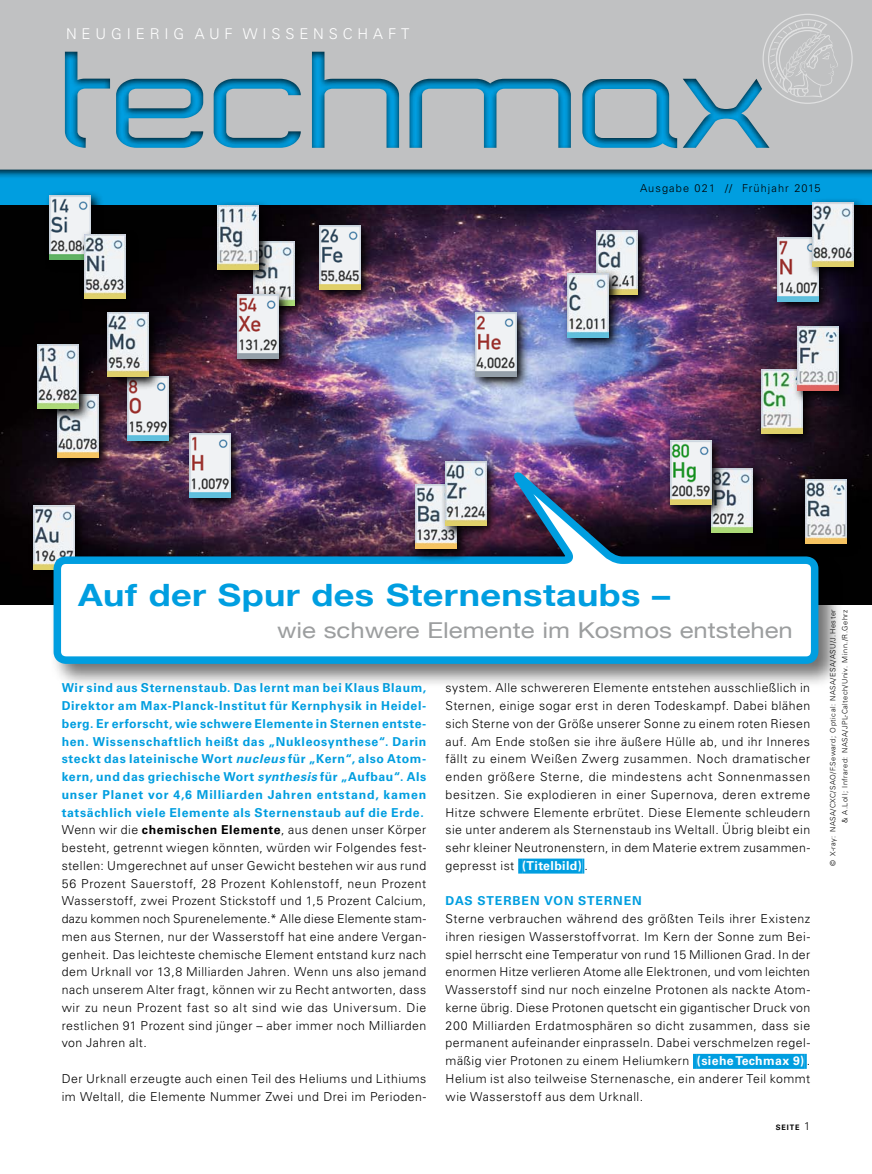
<style>
.page{position:relative;width:872px;height:1174px;background:#fff}
.page>*{position:absolute;margin:0;border:0;box-sizing:border-box;transform-origin:0 0}
.t1{font:700 30.75px "Helvetica Neue";letter-spacing:.01em;color:#009ee0;scale:1.17 1}
.t2{font:21.9px "Helvetica Neue";color:#9c9e9f;scale:1.17 1}
.t3{font:300 14.85px "Univers LT";color:#fff}
.t4{font:300 12.3px/17.7px "Univers LT";letter-spacing:.035em;color:#000}
.t5{font:700 12.3px "Univers LT";letter-spacing:.075em;color:#009ee0}
.t6{font:300 10.95px "Univers LT";letter-spacing:.1em;color:#000}
.t7{font:700 7.5px "Univers LT";letter-spacing:.125em;color:#000}
.t8{font:300 7.35px/11.7px "Univers LT";letter-spacing:.07em;color:#000;text-align:right}
.s1{font-weight:700;color:#009ee0}
.s2{font-weight:700;font-style:italic;color:#009ee0}
.s3{font-weight:700}
.s4{font-weight:700;color:#fff}
.s5{font-weight:300;font-size:11.25px}
</style>
<div class="page">
<img style="left:0;top:204px;width:872px;height:400px">
<div style="left:0;top:0;width:872px;height:204px;background:#009ee0"></div>
<svg style="left:518px;top:858px;width:4px;height:15px"></svg>
<div style="left:522px;top:858px;width:60px;height:15px;background:#009ee0"></div>
<svg style="left:582px;top:858px;width:2px;height:15px"></svg>
<svg style="left:693px;top:1053px;width:4px;height:15px"></svg>
<div style="left:697px;top:1053px;width:108px;height:15px;background:#009ee0"></div>
<svg style="left:805px;top:1053px;width:1px;height:15px"></svg>
<div style="left:0;top:0;width:872px;height:179px;background:#000;opacity:.75"></div>
<svg style="left:0;top:0;width:872px;height:170px;background:#a7b8bf"></svg>
<svg style="left:762px;top:14px;width:90px;height:90px;background:#c5c6c7"></svg>
<div style="left:28px;top:500px;width:60px;height:82px;background:linear-gradient(to bottom,#0d070b,#010000)"></div>
<img style="left:33px;top:505px;width:17px;height:64px">
<div style="left:50px;top:469px;width:793px;height:219px;background:#000;opacity:.55"></div>
<svg style="left:50px;top:454px;width:772px;height:213px"></svg>
<svg style="left:123px;top:371px;width:59px;height:83px;background:#4b3249"></svg>
<img style="left:128px;top:376px;width:41px;height:64px">
<svg style="left:591px;top:226px;width:60px;height:82px;background:#50375f"></svg>
<img style="left:596px;top:231px;width:41px;height:64px">
<svg style="left:53px;top:389px;width:59px;height:82px;background:#311c29"></svg>
<img style="left:58px;top:394px;width:41px;height:64px">
<svg style="left:44px;top:192px;width:60px;height:81px"></svg>
<img style="left:49px;top:195px;width:41px;height:64px">
<svg style="left:102px;top:308px;width:60px;height:82px;background:#3e3339"></svg>
<img style="left:107px;top:313px;width:41px;height:64px">
<div style="left:80px;top:230px;width:59px;height:82px;background:#000"></div>
<img style="left:84px;top:234px;width:41px;height:64px">
<svg style="left:772px;top:233px;width:60px;height:82px;background:#36213b"></svg>
<img style="left:777px;top:238px;width:41px;height:64px">
<svg style="left:807px;top:199px;width:60px;height:81px;background:#2b3842"></svg>
<img style="left:812px;top:202px;width:41px;height:64px">
<img style="left:562px;top:269px;width:60px;height:82px">
<img style="left:567px;top:273px;width:41px;height:64px">
<svg style="left:470px;top:308px;width:59px;height:82px;background:#8089ab"></svg>
<img style="left:475px;top:312px;width:41px;height:64px">
<svg style="left:315px;top:221px;width:59px;height:82px;background:#3f2635"></svg>
<img style="left:319px;top:225px;width:41px;height:64px">
<svg style="left:249px;top:237px;width:59px;height:82px"></svg>
<img style="left:254px;top:241px;width:41px;height:64px">
<img style="left:233px;top:290px;width:59px;height:82px">
<img style="left:238px;top:295px;width:41px;height:63px">
<svg style="left:212px;top:202px;width:60px;height:81px;background:#333e47"></svg>
<img style="left:217px;top:206px;width:41px;height:64px">
<svg style="left:185px;top:428px;width:59px;height:82px;background:#49324e"></svg>
<img style="left:189px;top:433px;width:41px;height:64px">
<svg style="left:756px;top:364px;width:60px;height:82px;background:#2e1c28"></svg>
<img style="left:761px;top:369px;width:41px;height:64px">
<svg style="left:793px;top:322px;width:59px;height:82px;background:#302732"></svg>
<img style="left:798px;top:327px;width:41px;height:63px">
<div style="left:801px;top:474px;width:59px;height:82px;background:#000"></div>
<img style="left:806px;top:479px;width:41px;height:64px">
<svg style="left:32px;top:340px;width:60px;height:82px;background:#3b3a3b"></svg>
<img style="left:37px;top:345px;width:41px;height:63px">
<svg style="left:706px;top:464px;width:59px;height:82px;background:#191218"></svg>
<img style="left:711px;top:468px;width:41px;height:64px">
<svg style="left:665px;top:435px;width:59px;height:82px;background:#564357"></svg>
<img style="left:670px;top:440px;width:41px;height:64px">
<svg style="left:410px;top:480px;width:60px;height:82px"></svg>
<img style="left:415px;top:485px;width:41px;height:63px">
<img style="left:441px;top:457px;width:59px;height:82px">
<img style="left:445px;top:461px;width:41px;height:64px">
<p class="t3" style="left:66px;top:25px;width:30px">N eugierig</p>
<p class="t3" style="left:195px;top:25px;width:14px">auf</p>
<p class="t3" style="left:243px;top:25px;width:34px">W issenschaft</p>
<p class="t6" style="left:640px;top:181px;width:182px">Ausgabe 021 // Frühjahr 2015</p>
<h1 class="t1" style="left:78px;top:567px;width:507px">Auf der Spur des Sternenstaubs –</h1>
<h2 class="t2" style="left:277px;top:612px;width:442px">wie schwere Elemente im Kosmos entstehen</h2>
<p class="t4" style="left:62px;top:679px;width:366px"><span class="s1">Wir sind aus Sternenstaub. Das lernt man bei Klaus Blaum, Direktor am Max-Planck-Institut für Kernphysik in Heidel&shy;berg. Er erforscht, wie schwere Elemente in Sternen entste&shy;hen. Wissenschaftlich heißt das „Nukleosynthese“. Darin steckt das lateinische Wort</span> <span class="s2">nucleus</span> <span class="s1">für „Kern“, also Atom&shy;kern, und das griechische Wort</span> <span class="s2">synthesis</span> <span class="s1">für „Aufbau“. Als unser Planet vor 4,6 Milliarden Jahren entstand, kamen tatsächlich viele Elemente als Sternenstaub auf die Erde.<br></span>Wenn wir die <span class="s3">chemischen Elemente</span>, aus denen unser Körper besteht, getrennt wiegen könnten, würden wir Folgendes fest&shy;stellen: Umgerechnet auf unser Gewicht bestehen wir aus rund 56 Prozent Sauerstoff, 28 Prozent Kohlenstoff, neun Prozent Wasserstoff, zwei Prozent Stickstoff und 1,5 Prozent Calcium, dazu kommen noch Spurenelemente.* Alle diese Elemente stam&shy;men aus Sternen, nur der Wasserstoff hat eine andere Vergan&shy;genheit. Das leichteste chemische Element entstand kurz nach dem Urknall vor 13,8 Milliarden Jahren. Wenn uns also jemand nach unserem Alter fragt, können wir zu Recht antworten, dass wir zu neun Prozent fast so alt sind wie das Universum. Die restlichen 91 Prozent sind jünger – aber immer noch Milliarden von Jahren alt.</p>
<p class="t4" style="left:62px;top:1069px;width:366px">Der Urknall erzeugte auch einen Teil des Heliums und Lithiums im Weltall, die Elemente Nummer Zwei und Drei im Perioden-</p>
<p class="t4" style="left:445px;top:679px;width:366px;text-align:justify">system. Alle schwereren Elemente entstehen ausschließlich in Sternen, einige sogar erst in deren Todeskampf. Dabei blähen sich Sterne von der Größe unserer Sonne zu einem roten Riesen auf. Am Ende stoßen sie ihre äußere Hülle ab, und ihr Inneres fällt zu einem Weißen Zwerg zusammen. Noch dramatischer enden größere Sterne, die mindestens acht Sonnenmassen besitzen. Sie explodieren in einer Supernova, deren extreme Hitze schwere Elemente erbrütet. Diese Elemente schleudern sie unter anderem als Sternenstaub ins Weltall. Übrig bleibt ein sehr kleiner Neutronenstern, in dem Materie extrem zusammen&shy;gepresst ist <span class="s4">(Titelbild)</span> .</p>
<p class="t5" style="left:445px;top:893px;width:77px">Das Ste rben</p>
<p class="t5" style="left:544px;top:893px;width:80px">von Sternen</p>
<p class="t4" style="left:445px;top:910px;width:366px;text-align:justify">Sterne verbrauchen während des größten Teils ihrer Existenz ihren riesigen Wasserstoffvorrat. Im Kern der Sonne zum Bei&shy;spiel herrscht eine Temperatur von rund 15 Millionen Grad. In der enormen Hitze verlieren Atome alle Elektronen, und vom leichten Wasserstoff sind nur noch einzelne Protonen als nackte Atom&shy;kerne übrig. Diese Protonen quetscht ein gigantischer Druck von 200 Milliarden Erdatmosphären so dicht zusammen, dass sie permanent aufeinander einprasseln. Dabei verschmelzen regel&shy;mäßig vier Protonen zu einem Heliumkern <span class="s4">(siehe Techmax 9)</span> .<br>Helium ist also teilweise Sternenasche, ein anderer Teil kommt wie Wasserstoff aus dem Urknall.</p>
<p class="t7" style="left:776px;top:1122px;width:36px">SEITE <span class="s5">1</span></p>
<p class="t8" style="left:827px;top:865px;width:258px;rotate:-90deg">© X-ray: NASA/CXC/SAO/F.Seward; Optical: NASA/ESA/ASU/J.Hester &amp; A.Loll; Infrared: NASA/JPL-Caltech/Univ. Minn./R.Gehrz</p>
</div>
